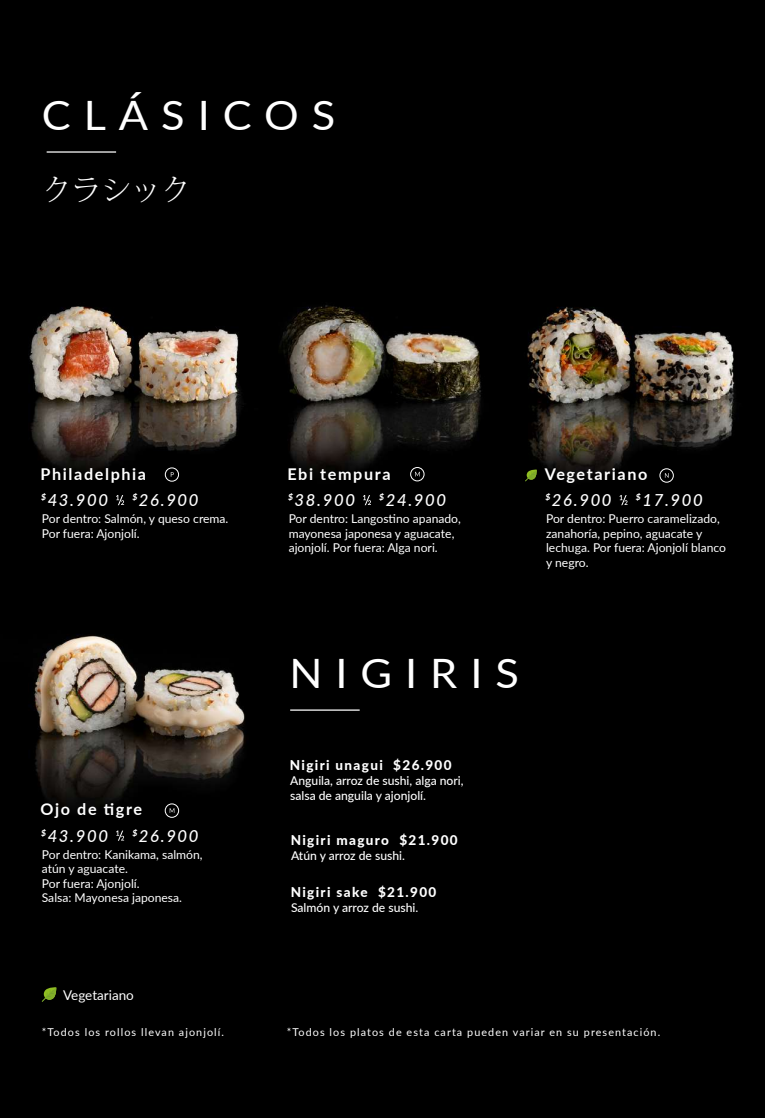
<style>
.page{position:relative;width:765px;height:1118px;background:#fff}
.page>*{position:absolute;margin:0;border:0;box-sizing:border-box;transform-origin:0 0}
.t1{font:40.5px "Lato";letter-spacing:.3em;color:#fff;scale:1.07 1}
.t2{font:300 29.75px "Adobe Song Std";color:#fff}
.t3{font:italic 500 16.62px "Lato";letter-spacing:.1em;color:#fff}
.t4{font:700 16.12px "Lato";letter-spacing:.1em;color:#fff}
.t5{font:800 13.5px "Lato";letter-spacing:.1em;color:#fff}
.t6{font:13.5px "Lato";color:#fff}
.t7{font:12.12px/14.6px "Lato";color:#fff}
.t8{font:500 12.12px/14.6px "Lato";color:#fff}
.t9{font:10.75px "Lato";letter-spacing:.1em;color:#fff}
</style>
<div class="page">
<img style="left:0;top:0;width:765px;height:1117px">
<svg style="left:42px;top:987px;width:14px;height:14px"></svg>
<div style="left:165px;top:803px;width:14px;height:14px;border:1px solid #fff;border-radius:50%"></div>
<svg style="left:170px;top:808px;width:4px;height:4px"></svg>
<div style="left:410px;top:467px;width:14px;height:14px;border:1px solid #fff;border-radius:50%"></div>
<svg style="left:415px;top:472px;width:5px;height:4px"></svg>
<svg style="left:363px;top:495px;width:8px;height:10px"></svg>
<svg style="left:619px;top:495px;width:9px;height:10px"></svg>
<svg style="left:116px;top:495px;width:8px;height:10px"></svg>
<svg style="left:116px;top:830px;width:8px;height:10px"></svg>
<div style="left:165px;top:467px;width:14px;height:14px;border:1px solid #fff;border-radius:50%"></div>
<svg style="left:171px;top:472px;width:3px;height:5px"></svg>
<svg style="left:525px;top:468px;width:18px;height:13px"></svg>
<hr style="left:47px;top:151px;width:69px;height:2px;background:#fff">
<div style="left:660px;top:468px;width:14px;height:14px;border:1px solid #fff;border-radius:50%"></div>
<svg style="left:665px;top:473px;width:4px;height:4px"></svg>
<hr style="left:290px;top:709px;width:70px;height:1px;background:#fff">
<h1 class="t1" style="left:42px;top:86px;width:276px">CLÁSICOS</h1>
<h2 class="t2" style="left:42px;top:173px;width:150px">クラシック</h2>
<h3 class="t4" style="left:40px;top:462px;width:107px">Philadelphia</h3>
<h3 class="t4" style="left:287px;top:462px;width:105px">Ebi tempura</h3>
<h3 class="t4" style="left:545px;top:462px;width:104px">Vegetariano</h3>
<h3 class="t3" style="left:40px;top:488px;width:69px">$43.900</h3>
<h3 class="t3" style="left:132px;top:488px;width:68px">$26.900</h3>
<h3 class="t3" style="left:287px;top:488px;width:69px">$38.900</h3>
<h3 class="t3" style="left:379px;top:488px;width:69px">$24.900</h3>
<h3 class="t3" style="left:545px;top:488px;width:68px">$26.900</h3>
<h3 class="t3" style="left:635px;top:488px;width:69px">$17.900</h3>
<p class="t7" style="left:42px;top:510px;width:188px">Por dentro: Salmón, y queso crema.<br>Por fuera: Ajonjolí.</p>
<p class="t7" style="left:289px;top:510px;width:174px">Por dentro: Langostino apanado, mayonesa japonesa y aguacate, ajonjolí. Por fuera: Alga nori.</p>
<p class="t7" style="left:546px;top:510px;width:182px">Por dentro: Puerro caramelizado, zanahoría, pepino, aguacate y lechuga. Por fuera: Ajonjolí blanco y negro.</p>
<h1 class="t1" style="left:289px;top:644px;width:216px">NIGIRIS</h1>
<h3 class="t4" style="left:40px;top:797px;width:103px">Ojo de tigre</h3>
<p class="t5" style="left:290px;top:755px;width:163px">Nigiri unagui $26.900</p>
<p class="t8" style="left:290px;top:773px;width:175px">Anguila, arroz de sushi, alga nori, salsa de anguila y ajonjolí.</p>
<h3 class="t3" style="left:40px;top:823px;width:69px">$43.900</h3>
<h3 class="t3" style="left:132px;top:823px;width:68px">$26.900</h3>
<p class="t5" style="left:291px;top:829px;width:168px">Nigiri maguro $21.900</p>
<p class="t7" style="left:42px;top:846px;width:162px">Por dentro: Kanikama, salmón, atún y aguacate.<br>Por fuera: Ajonjolí.<br>Salsa: Mayonesa japonesa.</p>
<p class="t8" style="left:291px;top:847px;width:116px">Atún y arroz de sushi.</p>
<p class="t5" style="left:291px;top:882px;width:147px">Nigiri sake $21.900</p>
<p class="t8" style="left:291px;top:899px;width:129px">Salmón y arroz de sushi.</p>
<p class="t6" style="left:63px;top:984px;width:72px">Vegetariano</p>
<p class="t9" style="left:42px;top:1024px;width:184px">*Todos los rollos llevan ajonjolí.</p>
<p class="t9" style="left:287px;top:1024px;width:375px">*Todos los platos de esta carta pueden variar en su presentación.</p>
</div>
